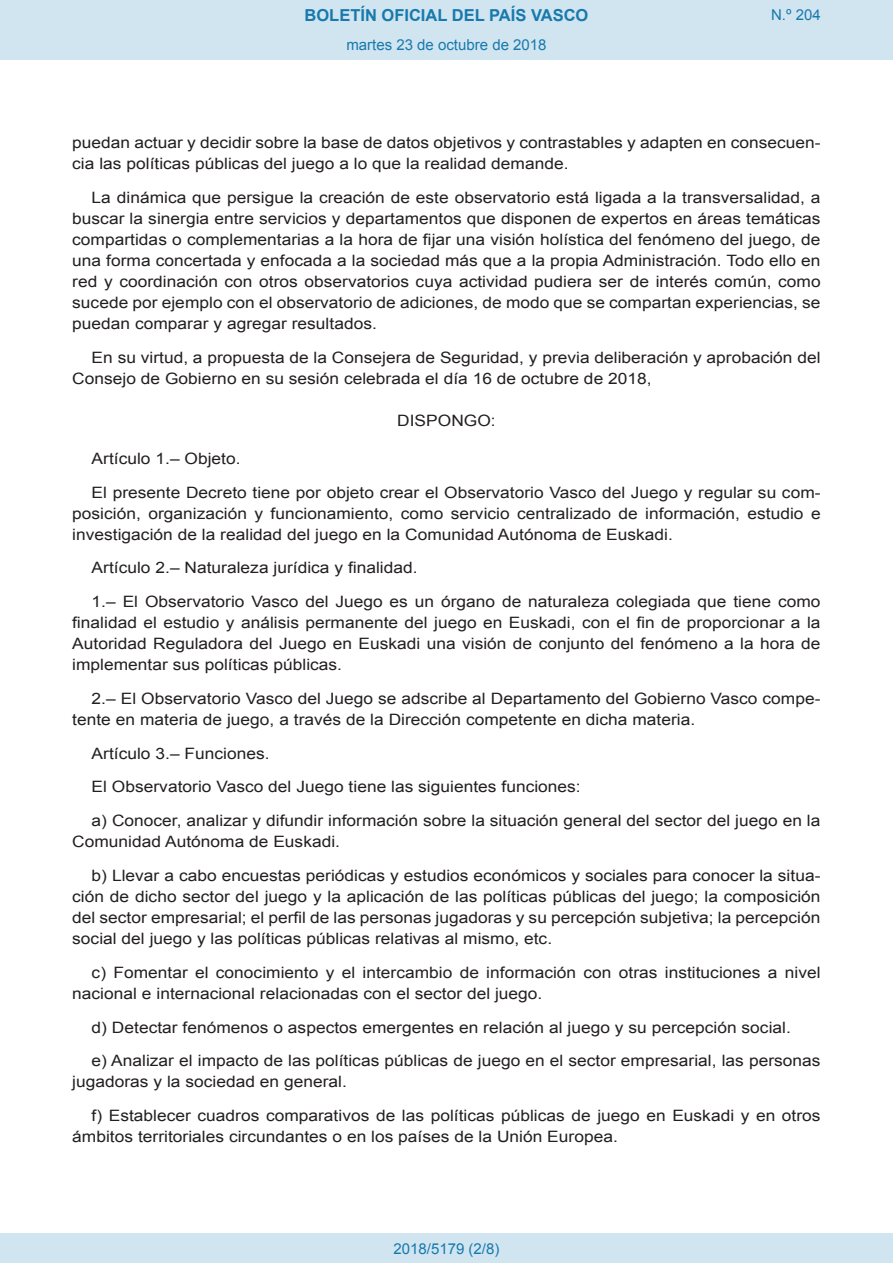
<style>
.page{position:relative;width:893px;height:1263px;background:#fff}
.page>*{position:absolute;margin:0;border:0;box-sizing:border-box;transform-origin:0 0}
.t1{font:700 16.5px "Arial";color:#1879ad}
.BOPVDetalle{font:15.6px/21px "Arial";color:#231f20;scale:1.11 1}
.BOPVClave{font:15.6px "Arial";color:#231f20;scale:1.11 1}
.Paginacion_Centro{font:15px "Arial";color:#1879ad}
</style>
<div class="page">
<div style="left:0;top:0;width:893px;height:60px;background:#d0e5f0"></div>
<div style="left:0;top:1233px;width:893px;height:30px;background:#d0e5f0"></div>
<p class="t1" style="left:305px;top:4px;width:285px">BOLETÍN OFICIAL DEL PAÍS VASCO</p>
<p class="Paginacion_Centro" style="left:346px;top:35px;width:202px">martes 23 de octubre de 2018</p>
<p class="Paginacion_Centro" style="left:771px;top:5px;width:51px">N.º 204</p>
<p class="BOPVDetalle" style="left:72px;top:132px;width:676px">puedan actuar y decidir sobre la base de datos objetivos y contrastables y adapten en consecuen&shy;cia las políticas públicas del juego a lo que la realidad demande.</p>
<p class="BOPVDetalle" style="left:72px;top:187px;width:676px;text-align:justify;text-indent:19px">La dinámica que persigue la creación de este observatorio está ligada a la transversalidad, a buscar la sinergia entre servicios y departamentos que disponen de expertos en áreas temáticas compartidas o complementarias a la hora de fijar una visión holística del fenómeno del juego, de una forma concertada y enfocada a la sociedad más que a la propia Administración. Todo ello en red y coordinación con otros observatorios cuya actividad pudiera ser de interés común, como sucede por ejemplo con el observatorio de adiciones, de modo que se compartan experiencias, se puedan comparar y agregar resultados.</p>
<p class="BOPVDetalle" style="left:72px;top:347px;width:676px;text-indent:19px">En su virtud, a propuesta de la Consejera de Seguridad, y previa deliberación y aprobación del<br>Consejo de Gobierno en su sesión celebrada el día 16 de octubre de 2018,</p>
<p class="BOPVClave" style="left:397px;top:410px;width:90px">DISPONGO:</p>
<p class="BOPVDetalle" style="left:92px;top:448px;width:136px">Artículo 1.– Objeto.</p>
<p class="BOPVDetalle" style="left:72px;top:482px;width:676px;text-align:justify;text-indent:19px">El presente Decreto tiene por objeto crear el Observatorio Vasco del Juego y regular su com&shy;posición, organización y funcionamiento, como servicio centralizado de información, estudio e investigación de la realidad del juego en la Comunidad Autónoma de Euskadi.</p>
<p class="BOPVDetalle" style="left:92px;top:558px;width:295px">Artículo 2.– Naturaleza jurídica y finalidad.</p>
<p class="BOPVDetalle" style="left:72px;top:591px;width:676px;text-align:justify;text-indent:19px">1.– El Observatorio Vasco del Juego es un órgano de naturaleza colegiada que tiene como finalidad el estudio y análisis permanente del juego en Euskadi, con el fin de proporcionar a la Autoridad Reguladora del Juego en Euskadi una visión de conjunto del fenómeno a la hora de implementar sus políticas públicas.</p>
<p class="BOPVDetalle" style="left:72px;top:688px;width:676px;text-indent:19px">2.– El Observatorio Vasco del Juego se adscribe al Departamento del Gobierno Vasco compe&shy;tente en materia de juego, a través de la Dirección competente en dicha materia.</p>
<p class="BOPVDetalle" style="left:92px;top:743px;width:162px">Artículo 3.– Funciones.</p>
<p class="BOPVDetalle" style="left:92px;top:777px;width:442px">El Observatorio Vasco del Juego tiene las siguientes funciones:</p>
<p class="BOPVDetalle" style="left:72px;top:810px;width:675px;text-indent:19px">a) Conocer, analizar y difundir información sobre la situación general del sector del juego en la<br>Comunidad Autónoma de Euskadi.</p>
<p class="BOPVDetalle" style="left:72px;top:865px;width:676px;text-align:justify;text-indent:19px">b) Llevar a cabo encuestas periódicas y estudios económicos y sociales para conocer la situa&shy;ción de dicho sector del juego y la aplicación de las políticas públicas del juego; la composición del sector empresarial; el perfil de las personas jugadoras y su percepción subjetiva; la percepción social del juego y las políticas públicas relativas al mismo, etc.</p>
<p class="BOPVDetalle" style="left:72px;top:962px;width:676px;text-indent:19px">c) Fomentar el conocimiento y el intercambio de información con otras instituciones a nivel nacional e internacional relacionadas con el sector del juego.</p>
<p class="BOPVDetalle" style="left:92px;top:1017px;width:631px">d) Detectar fenómenos o aspectos emergentes en relación al juego y su percepción social.</p>
<p class="BOPVDetalle" style="left:72px;top:1050px;width:676px;text-indent:19px">e) Analizar el impacto de las políticas públicas de juego en el sector empresarial, las personas jugadoras y la sociedad en general.</p>
<p class="BOPVDetalle" style="left:72px;top:1105px;width:676px;text-indent:19px">f) Establecer cuadros comparativos de las políticas públicas de juego en Euskadi y en otros ámbitos territoriales circundantes o en los países de la Unión Europea.</p>
<p class="Paginacion_Centro" style="left:393px;top:1238px;width:107px">2018/5179 (2/8)</p>
</div>
